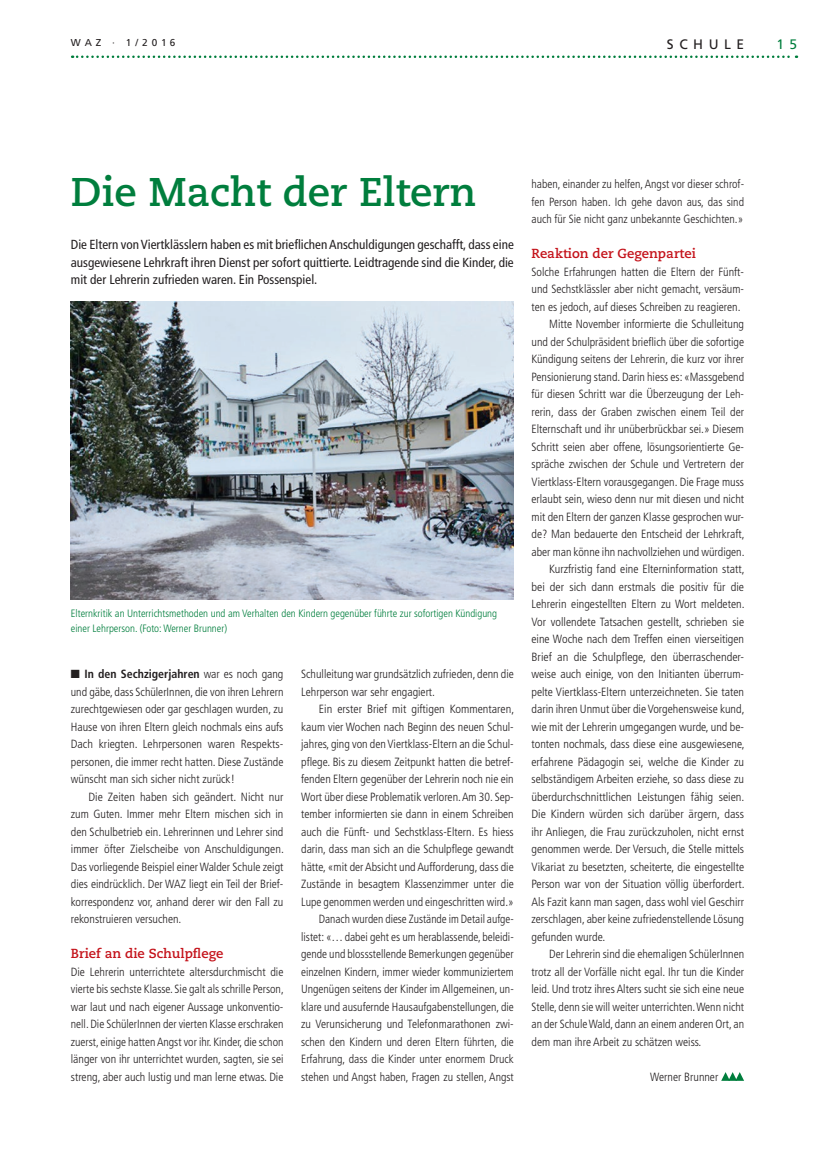
<style>
.page{position:relative;width:815px;height:1152px;background:#fff}
.page>*{position:absolute;margin:0;border:0;box-sizing:border-box;transform-origin:0 0}
.t1{font:700 40px "Caecilia";color:#007e3d}
.t2{font:13.75px "Frutiger LT Std";letter-spacing:.4em;color:#231f20}
.t3{font:13.75px "Frutiger LT Std";color:#007e3d}
.t4{font:condensed 13.12px/17.5px "Frutiger LT Std";color:#231f20;text-align:justify}
.t5{font:700 13.12px "Caecilia";color:#c4121a}
.t6{font:300 condensed 11.88px/17.5px "Frutiger LT Std";color:#231f20;text-align:justify}
.t7{font:300 condensed 10.62px/15px "Frutiger LT Std";color:#007e3d}
.t8{font:10px "Frutiger LT Std";letter-spacing:.4em;color:#231f20}
.s1{font-weight:700}
</style>
<div class="page">
<svg style="left:72px;top:56px;width:725px;height:2px"></svg>
<svg style="left:721px;top:1072px;width:23px;height:8px"></svg>
<img style="left:71px;top:302px;width:443px;height:297px">
<p class="t2" style="left:667px;top:36px;width:79px">SCHULE</p>
<p class="t8" style="left:71px;top:37px;width:106px">WAZ · 1/2016</p>
<p class="t3" style="left:776px;top:36px;width:22px">1 5</p>
<h1 class="t1" style="left:71px;top:168px;width:407px">Die Macht der Eltern</h1>
<p class="t4" style="left:71px;top:236px;width:444px">Die Eltern von Viertklässlern haben es mit brieflichen Anschuldigungen geschafft, dass eine ausgewiesene Lehrkraft ihren Dienst per sofort quittierte. Leidtragende sind die Kinder, die mit der Lehrerin zufrieden waren. Ein Possenspiel.</p>
<p class="t7" style="left:71px;top:606px;width:428px">Elternkritik an Unterrichtsmethoden und am Verhalten den Kindern gegenüber führte zur sofortigen Kündigung einer Lehrperson. (Foto: Werner Brunner)</p>
<p class="t6" style="left:71px;top:665px;width:214px">■ <span class="s1">In den Sechzigerjahren</span> war es noch gang und gäbe, dass SchülerInnen, die von ihren Lehrern zurechtgewiesen oder gar geschlagen wurden, zu Hause von ihren Eltern gleich nochmals eins aufs Dach kriegten. Lehrpersonen waren Respekts&shy;personen, die immer recht hatten. Diese Zustände wünscht man sich sicher nicht zurück!</p>
<p class="t6" style="left:71px;top:788px;width:215px;text-align:left;text-indent:18px">Die Zeiten haben sich geändert. Nicht nur zum Guten. Immer mehr Eltern mischen sich in den Schulbetrieb ein. Lehrerinnen und Lehrer sind immer öfter Zielscheibe von Anschuldigungen.<br>Das vorliegende Beispiel einer Walder Schule zeigt dies eindrücklich. Der WAZ liegt ein Teil der Brief&shy;korrespondenz vor, anhand derer wir den Fall zu rekonstruieren versuchen.</p>
<p class="t5" style="left:71px;top:946px;width:154px">Brief an die Schulpflege</p>
<p class="t6" style="left:71px;top:963px;width:215px">Die Lehrerin unterrichtete altersdurchmischt die vierte bis sechste Klasse. Sie galt als schrille Person, war laut und nach eigener Aussage unkonventio&shy;nell. Die SchülerInnen der vierten Klasse erschraken zuerst, einige hatten Angst vor ihr. Kinder, die schon länger von ihr unterrichtet wurden, sagten, sie sei streng, aber auch lustig und man lerne etwas. Die</p>
<p class="t6" style="left:301px;top:665px;width:214px">Schulleitung war grundsätzlich zufrieden, denn die<br>Lehrperson war sehr engagiert.</p>
<p class="t6" style="left:301px;top:700px;width:215px;text-align:right">Ein erster Brief mit giftigen Kommentaren, kaum vier Wochen nach Beginn des neuen Schul&shy;jahres, ging von den Viertklass-Eltern an die Schul&shy;pflege. Bis zu diesem Zeitpunkt hatten die betref&shy;fenden Eltern gegenüber der Lehrerin noch nie ein Wort über diese Problematik verloren. Am 30. Sep&shy;tember informierten sie dann in einem Schreiben auch die Fünft- und Sechstklass-Eltern. Es hiess darin, dass man sich an die Schulpflege gewandt hätte, «mit der Absicht und Aufforderung, dass die Zustände in besagtem Klassenzimmer unter die Lupe genommen werden und eingeschritten wird.» Danach wurden diese Zustände im Detail aufge&shy;listet: «…dabei geht es um herablassende, beleidi&shy;gende und blossstellende Bemerkungen gegenüber einzelnen Kindern, immer wieder kommuniziertem Ungenügen seitens der Kinder im Allgemeinen, un&shy;klare und ausufernde Hausaufgabenstellungen, die zu Verunsicherung und Telefonmarathonen zwi&shy;schen den Kindern und deren Eltern führten, die Erfahrung, dass die Kinder unter enormem Druck stehen und Angst haben, Fragen zu stellen, Angst</p>
<p class="t6" style="left:531px;top:175px;width:214px">haben, einander zu helfen, Angst vor dieser schrof&shy;fen Person haben. Ich gehe davon aus, das sind auch für Sie nicht ganz unbekannte Geschichten.»</p>
<p class="t5" style="left:531px;top:246px;width:166px">Reaktion der Gegenpartei</p>
<p class="t6" style="left:531px;top:263px;width:214px">Solche Erfahrungen hatten die Eltern der Fünft-</p>
<p class="t6" style="left:531px;top:280px;width:214px">und Sechstklässler aber nicht gemacht, versäum-</p>
<p class="t6" style="left:531px;top:298px;width:211px">ten es jedoch, auf dieses Schreiben zu reagieren.</p>
<p class="t6" style="left:549px;top:315px;width:196px">Mitte November informierte die Schulleitung</p>
<p class="t6" style="left:531px;top:333px;width:214px">und der Schulpräsident brieflich über die sofortige</p>
<p class="t6" style="left:531px;top:350px;width:214px">Kündigung seitens der Lehrerin, die kurz vor ihrer</p>
<p class="t6" style="left:531px;top:368px;width:214px">Pensionierung stand. Darin hiess es: «Massgebend</p>
<p class="t6" style="left:531px;top:385px;width:214px">für diesen Schritt war die Überzeugung der Leh-</p>
<p class="t6" style="left:531px;top:403px;width:214px">rerin, dass der Graben zwischen einem Teil der</p>
<p class="t6" style="left:531px;top:420px;width:214px">Elternschaft und ihr unüberbrückbar sei.» Diesem</p>
<p class="t6" style="left:531px;top:438px;width:214px">Schritt seien aber offene, lösungsorientierte Ge-</p>
<p class="t6" style="left:531px;top:455px;width:214px">spräche zwischen der Schule und Vertretern der</p>
<p class="t6" style="left:531px;top:473px;width:214px">Viertklass-Eltern vorausgegangen. Die Frage muss</p>
<p class="t6" style="left:531px;top:490px;width:214px">erlaubt sein, wieso denn nur mit diesen und nicht</p>
<p class="t6" style="left:531px;top:508px;width:214px">mit den Eltern der ganzen Klasse gesprochen wur-</p>
<p class="t6" style="left:531px;top:525px;width:215px">de? Man bedauerte den Entscheid der Lehrkraft,</p>
<p class="t6" style="left:531px;top:543px;width:215px">aber man könne ihn nachvollziehen und würdigen.</p>
<p class="t6" style="left:549px;top:560px;width:197px">Kurzfristig fand eine Elterninformation statt,</p>
<p class="t6" style="left:531px;top:578px;width:214px">bei der sich dann erstmals die positiv für die</p>
<p class="t6" style="left:531px;top:595px;width:215px">Lehrerin eingestellten Eltern zu Wort meldeten.</p>
<p class="t6" style="left:531px;top:613px;width:214px">Vor vollendete Tatsachen gestellt, schrieben sie</p>
<p class="t6" style="left:531px;top:630px;width:214px">eine Woche nach dem Treffen einen vierseitigen</p>
<p class="t6" style="left:531px;top:648px;width:213px">Brief an die Schulpflege, den überraschender-</p>
<p class="t6" style="left:531px;top:665px;width:214px">weise auch einige, von den Initianten überrum-</p>
<p class="t6" style="left:531px;top:683px;width:214px">pelte Viertklass-Eltern unterzeichneten. Sie taten</p>
<p class="t6" style="left:531px;top:700px;width:215px">darin ihren Unmut über die Vorgehensweise kund,</p>
<p class="t6" style="left:531px;top:718px;width:214px">wie mit der Lehrerin umgegangen wurde, und be-</p>
<p class="t6" style="left:531px;top:735px;width:215px">tonten nochmals, dass diese eine ausgewiesene,</p>
<p class="t6" style="left:531px;top:753px;width:214px">erfahrene Pädagogin sei, welche die Kinder zu</p>
<p class="t6" style="left:531px;top:770px;width:214px">selbständigem Arbeiten erziehe, so dass diese zu</p>
<p class="t6" style="left:531px;top:788px;width:215px">überdurchschnittlichen Leistungen fähig seien.</p>
<p class="t6" style="left:531px;top:805px;width:214px">Die Kindern würden sich darüber ärgern, dass</p>
<p class="t6" style="left:531px;top:823px;width:214px">ihr Anliegen, die Frau zurückzuholen, nicht ernst</p>
<p class="t6" style="left:531px;top:840px;width:214px">genommen werde. Der Versuch, die Stelle mittels</p>
<p class="t6" style="left:531px;top:858px;width:214px">Vikariat zu besetzten, scheiterte, die eingestellte</p>
<p class="t6" style="left:531px;top:875px;width:215px">Person war von der Situation völlig überfordert.</p>
<p class="t6" style="left:531px;top:893px;width:214px">Als Fazit kann man sagen, dass wohl viel Geschirr</p>
<p class="t6" style="left:531px;top:910px;width:214px">zerschlagen, aber keine zufriedenstellende Lösung</p>
<p class="t6" style="left:531px;top:928px;width:75px">gefunden wurde.</p>
<p class="t6" style="left:549px;top:945px;width:196px">Der Lehrerin sind die ehemaligen SchülerInnen</p>
<p class="t6" style="left:531px;top:963px;width:214px">trotz all der Vorfälle nicht egal. Ihr tun die Kinder</p>
<p class="t6" style="left:531px;top:980px;width:214px">leid. Und trotz ihres Alters sucht sie sich eine neue</p>
<p class="t6" style="left:531px;top:998px;width:214px">Stelle, denn sie will weiter unterrichten. Wenn nicht</p>
<p class="t6" style="left:531px;top:1015px;width:214px">an der Schule Wald, dann an einem anderen Ort, an</p>
<p class="t6" style="left:531px;top:1033px;width:171px">dem man ihre Arbeit zu schätzen weiss.</p>
<p class="t6" style="left:650px;top:1068px;width:70px">Werner Brunner</p>
</div>
